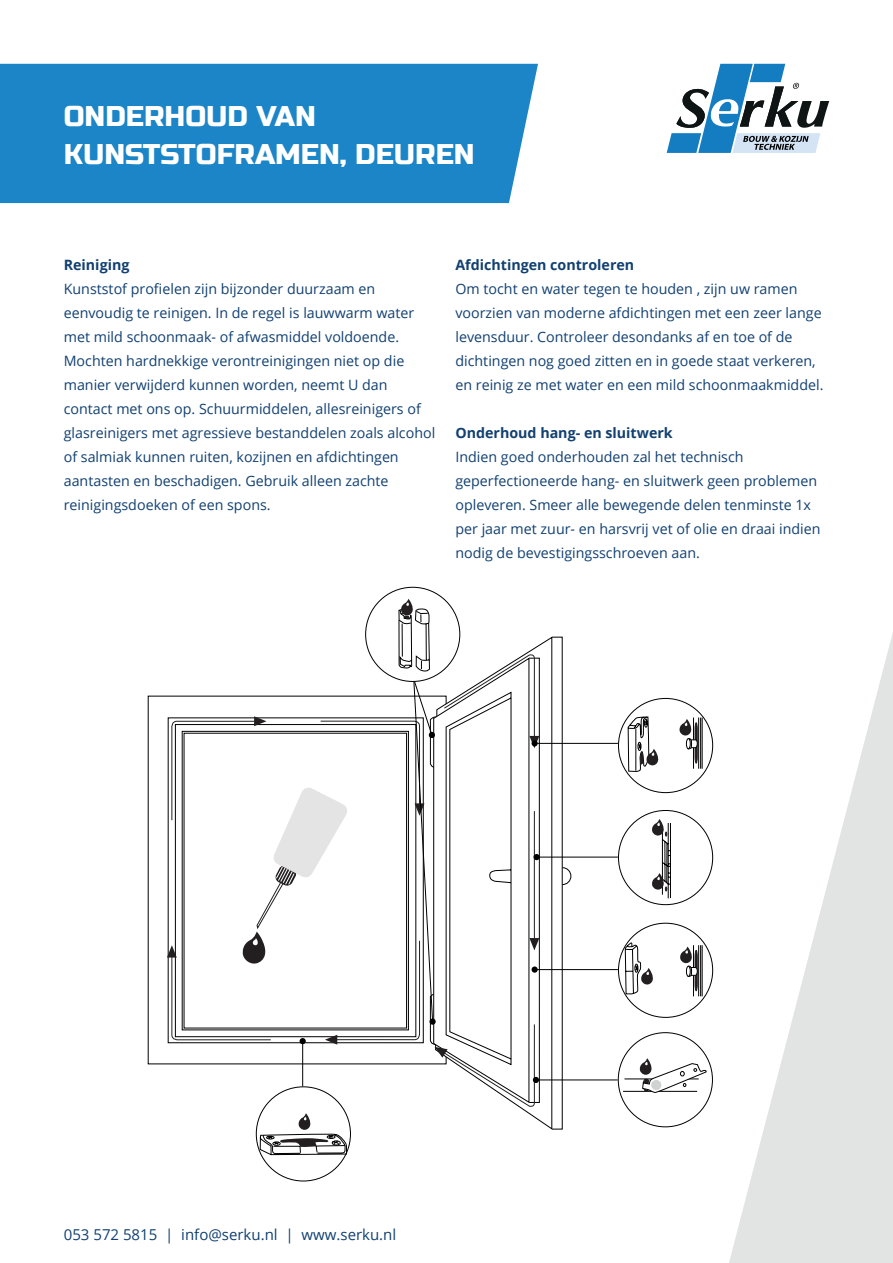
<style>
.page{position:relative;width:893px;height:1263px;background:#fff}
.page>*{position:absolute;margin:0;border:0;box-sizing:border-box;transform-origin:0 0}
.t1{font:28.5px/37.5px "Russo One";color:#fff}
.t2{font:15px "Open Sans";color:#114071}
.t3{font:14.25px/24px "Open Sans";color:#114071}
.t4{font:700 14.25px "Open Sans";color:#114071}
</style>
<div class="page">
<svg style="left:667px;top:64px;width:162px;height:89px"></svg>
<div style="left:0;top:64px;width:538px;height:139px;background:#1b85c7"></div>
<svg style="left:729px;top:633px;width:164px;height:630px;fill:#eaebeb"></svg>
<svg style="left:147px;top:695px;width:20px;height:370px"></svg>
<svg style="left:167px;top:586px;width:546px;height:570px"></svg>
<h1 class="t1" style="left:64px;top:99px;width:412px">ONDERHOUD VAN<br>KUNSTSTOFRAMEN, DEUREN</h1>
<p class="t4" style="left:64px;top:254px;width:67px">Reiniging</p>
<p class="t3" style="left:64px;top:276px;width:373px">Kunststof profielen zijn bijzonder duurzaam en eenvoudig te reinigen. In de regel is lauwwarm water met mild schoonmaak- of afwasmiddel voldoende.<br>Mochten hardnekkige verontreinigingen niet op die manier verwijderd kunnen worden, neemt U dan contact met ons op. Schuurmiddelen, allesreinigers of glasreinigers met agressieve bestanddelen zoals alcohol of salmiak kunnen ruiten, kozijnen en afdichtingen aantasten en beschadigen. Gebruik alleen zachte reinigingsdoeken of een spons.</p>
<p class="t4" style="left:455px;top:254px;width:180px">Afdichtingen controleren</p>
<p class="t3" style="left:455px;top:276px;width:370px">Om tocht en water tegen te houden , zijn uw ramen voorzien van moderne afdichtingen met een zeer lange levensduur. Controleer desondanks af en toe of de dichtingen nog goed zitten en in goede staat verkeren, en reinig ze met water en een mild schoonmaakmiddel.</p>
<p class="t4" style="left:455px;top:422px;width:219px">Onderhoud hang- en sluitwerk</p>
<p class="t3" style="left:455px;top:444px;width:367px">Indien goed onderhouden zal het technisch geperfectioneerde hang- en sluitwerk geen problemen opleveren. Smeer alle bewegende delen tenminste 1x per jaar met zuur- en harsvrij vet of olie en draai indien nodig de bevestigingsschroeven aan.</p>
<p class="t2" style="left:64px;top:1224px;width:334px">053 572 5815 | info@serku.nl | www.serku.nl</p>
</div>
